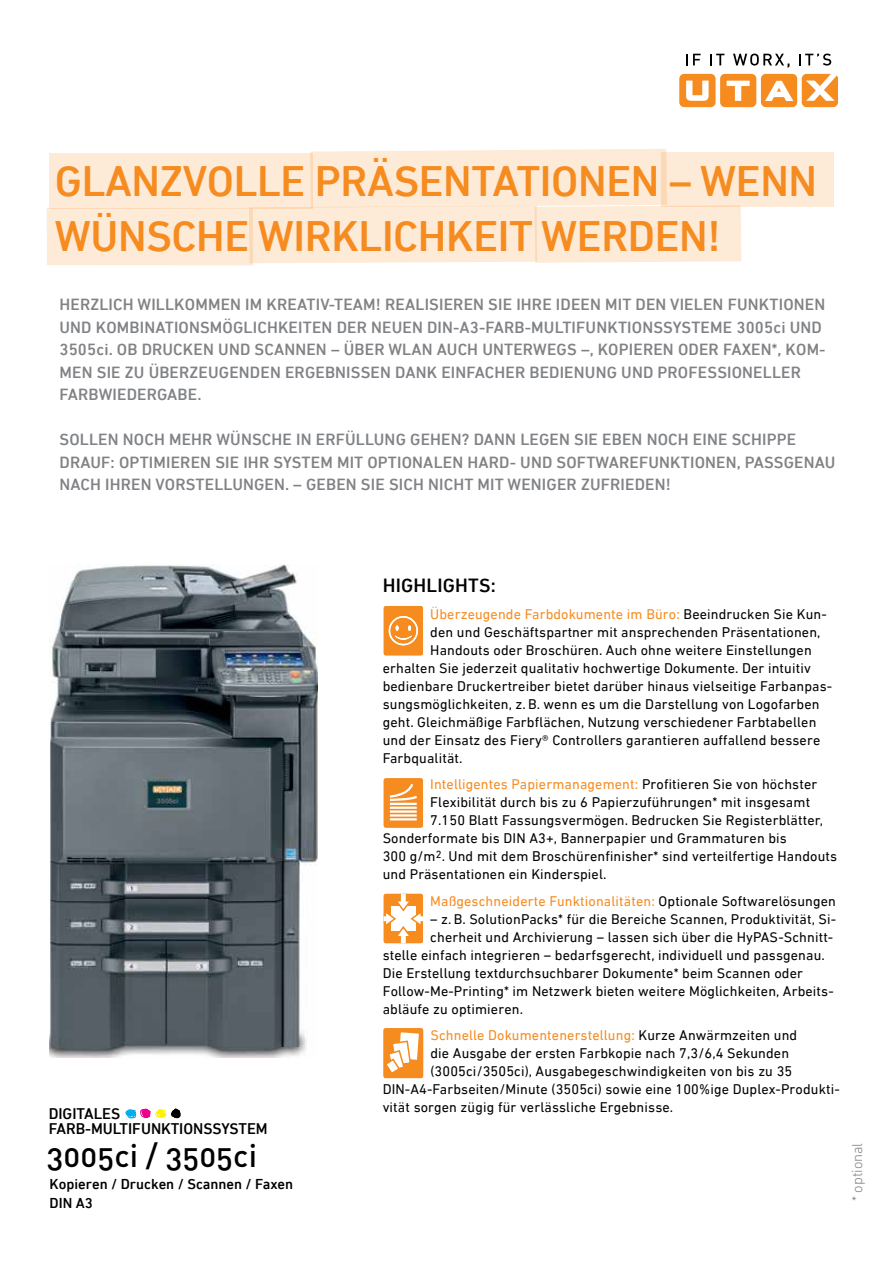
<style>
.page{position:relative;width:893px;height:1263px;background:#fff}
.page>*{position:absolute;margin:0;border:0;box-sizing:border-box;transform-origin:0 0}
.t1{font:500 43.5px/55.5px "DIN Next LT Pro";letter-spacing:-.01em;color:#f68b1f}
.t2{font:31.5px "DIN Medium Alternate";letter-spacing:.005em;color:#000}
.t3{font:500 19.5px "DIN Next LT Pro";letter-spacing:.01em;color:#000}
.t4{font:500 16.5px "DIN Next LT Pro";letter-spacing:.01em;color:#808285}
.t5{font:500 15.75px/15px "DIN Next LT Pro";letter-spacing:-.015em;color:#000}
.t6{font:500 14.7px/19.5px "DIN Next LT Pro";color:#000}
.t7{font:300 14.7px "DIN Next LT Pro";color:#808285}
.t8{font:14.25px "DIN Next LT Pro";letter-spacing:.01em;color:#000}
.t9{font:14.25px "DIN Next LT Pro";letter-spacing:.01em;color:#f68b1f}
.s1{color:#000}
</style>
<div class="page">
<svg style="left:383px;top:1028px;width:40px;height:50px"></svg>
<svg style="left:384px;top:778px;width:39px;height:50px;background:#f7a451"></svg>
<svg style="left:384px;top:894px;width:39px;height:49px"></svg>
<svg style="left:676px;top:71px;width:165px;height:39px"></svg>
<div style="left:679px;top:74px;width:36px;height:33px;background:#f68b1f;border-radius:5px"></div>
<div style="left:720px;top:74px;width:36px;height:33px;background:#f68b1f;border-radius:5px"></div>
<div style="left:761px;top:74px;width:36px;height:33px;background:#f68b1f;border-radius:5px"></div>
<div style="left:802px;top:74px;width:36px;height:33px;background:#f68b1f;border-radius:5px"></div>
<svg style="left:686px;top:81px;width:23px;height:20px"></svg>
<svg style="left:727px;top:81px;width:23px;height:20px"></svg>
<svg style="left:806px;top:73px;width:32px;height:28px"></svg>
<svg style="left:765px;top:81px;width:28px;height:20px"></svg>
<svg style="left:686px;top:54px;width:15px;height:11px"></svg>
<svg style="left:710px;top:54px;width:14px;height:11px"></svg>
<svg style="left:733px;top:54px;width:56px;height:14px"></svg>
<svg style="left:799px;top:54px;width:32px;height:12px"></svg>
<div style="left:50px;top:154px;width:263px;height:55px;background:#fdead7"></div>
<div style="left:662px;top:152px;width:172px;height:54px;background:#fdead7"></div>
<div style="left:47px;top:208px;width:206px;height:57px;background:#fdead7"></div>
<div style="left:249px;top:149px;width:492px;height:114px;background:#fdead7"></div>
<img style="left:50px;top:565px;width:268px;height:493px">
<svg style="left:125px;top:1108px;width:56px;height:10px"></svg>
<svg style="left:384px;top:606px;width:39px;height:49px;background:#f69838"></svg>
<h1 class="t1" style="left:55px;top:153px;width:764px">GLANZVOLLE PRÄSENTATIONEN – WENN<br>WÜNSCHE WIRKLICHKEIT WERDEN!</h1>
<p class="t4" style="left:60px;top:295px;width:21px">HERZLICH</p>
<p class="t4" style="left:138px;top:295px;width:11px">WILLKO</p>
<p class="t4" style="left:195px;top:295px;width:92px">MMEN IM KREATIV</p>
<p class="t4" style="left:329px;top:295px;width:77px">-TEAM! REALISIEREN</p>
<p class="t4" style="left:488px;top:295px;width:44px">SIE IHRE</p>
<p class="t4" style="left:556px;top:295px;width:16px">IDEEN</p>
<p class="t4" style="left:605px;top:295px;width:41px">MIT DEN</p>
<p class="t4" style="left:670px;top:295px;width:10px">VIELEN</p>
<p class="t4" style="left:728px;top:295px;width:31px">FUNKTIONEN</p>
<p class="t4" style="left:60px;top:317px;width:90px">UND KOMBINATIONS</p>
<p class="t4" style="left:210px;top:317px;width:33px">MÖGLICHKEITEN</p>
<p class="t4" style="left:337px;top:317px;width:11px">DER</p>
<p class="t4" style="left:371px;top:317px;width:192px">NEUEN DIN-A3-FARB-MULTIF</p>
<p class="t4" style="left:586px;top:317px;width:22px">UNKTIONSS</p>
<p class="t4" style="left:673px;top:317px;width:139px">YSTEME 3005CI UND</p>
<p class="t4" style="left:60px;top:340px;width:125px">3505CI. OB DRUCKEN</p>
<p class="t4" style="left:218px;top:340px;width:58px">UND SCANNEN</p>
<p class="t4" style="left:331px;top:340px;width:174px">– ÜBER WLAN AUCH UNTERWEGS</p>
<p class="t4" style="left:581px;top:340px;width:38px">–, KOPIEREN</p>
<p class="t4" style="left:678px;top:340px;width:11px">ODER</p>
<p class="t4" style="left:723px;top:340px;width:104px">FAXEN*, KO M-</p>
<p class="t4" style="left:60px;top:362px;width:121px">MEN SIE ZU ÜBERZE</p>
<p class="t4" style="left:208px;top:362px;width:22px">UGENDEN</p>
<p class="t4" style="left:285px;top:362px;width:20px">ERGE</p>
<p class="t4" style="left:325px;top:362px;width:21px">BNISSEN</p>
<p class="t4" style="left:395px;top:362px;width:12px">DANK</p>
<p class="t4" style="left:441px;top:362px;width:11px">EINFACHER</p>
<p class="t4" style="left:529px;top:362px;width:10px">BEDIEN</p>
<p class="t4" style="left:585px;top:362px;width:84px">UNG UND PROFESSIONELLER</p>
<p class="t4" style="left:60px;top:385px;width:51px">FAR BWIEDERGA</p>
<p class="t4" style="left:178px;top:385px;width:25px">BE.</p>
<p class="t4" style="left:60px;top:430px;width:21px">SOLLEN</p>
<p class="t4" style="left:123px;top:430px;width:11px">NOCH</p>
<p class="t4" style="left:169px;top:430px;width:24px">MEHR</p>
<p class="t4" style="left:216px;top:430px;width:25px">WÜNSCHE</p>
<p class="t4" style="left:296px;top:430px;width:40px">IN ERFÜLL</p>
<p class="t4" style="left:374px;top:430px;width:48px">UNG GEHEN</p>
<p class="t4" style="left:462px;top:430px;width:34px">? DANN</p>
<p class="t4" style="left:520px;top:430px;width:11px">LEGEN</p>
<p class="t4" style="left:574px;top:430px;width:84px">SIE EBEN NOCH</p>
<p class="t4" style="left:693px;top:430px;width:10px">EINE</p>
<p class="t4" style="left:732px;top:430px;width:20px">SCHIPPE</p>
<p class="t4" style="left:60px;top:452px;width:11px">DRA</p>
<p class="t4" style="left:90px;top:452px;width:86px">UF: OPTIMIEREN</p>
<p class="t4" style="left:215px;top:452px;width:163px">SIE IHR SYSTEM MIT OPTIONALEN</p>
<p class="t4" style="left:467px;top:452px;width:22px">HARD</p>
<p class="t4" style="left:510px;top:452px;width:68px">- UND SOFTWARE</p>
<p class="t4" style="left:639px;top:452px;width:31px">FUNKTIONEN</p>
<p class="t4" style="left:737px;top:452px;width:19px">, PASSGENA</p>
<p class="t4" style="left:825px;top:452px;width:12px">U</p>
<p class="t4" style="left:60px;top:475px;width:11px">NACH</p>
<p class="t4" style="left:105px;top:475px;width:16px">IHREN</p>
<p class="t4" style="left:155px;top:475px;width:20px">VORSTELL</p>
<p class="t4" style="left:232px;top:475px;width:22px">UNGEN</p>
<p class="t4" style="left:285px;top:475px;width:114px">. – GEBEN SIE SICH</p>
<p class="t4" style="left:428px;top:475px;width:10px">NICHT</p>
<p class="t4" style="left:478px;top:475px;width:41px">MIT WENIGER</p>
<p class="t4" style="left:581px;top:475px;width:30px">ZUFRIEDEN</p>
<p class="t4" style="left:666px;top:475px;width:7px">!</p>
<p class="t5" style="left:49px;top:1106px;width:72px">DIGITALES<br>FARB-MULTIF</p>
<p class="t5" style="left:141px;top:1121px;width:20px">UNKTIONSS</p>
<p class="t5" style="left:221px;top:1121px;width:48px">YSTE M</p>
<h2 class="t2" style="left:47px;top:1135px;width:212px">3005ci / 3505ci</h2>
<p class="t6" style="left:50px;top:1174px;width:245px">KOPIEREN / DRUCKEN / SCANNEN / FAXEN<br>DIN A3</p>
<h3 class="t3" style="left:383px;top:574px;width:115px">HIGHLIGHTS:</h3>
<p class="t9" style="left:430px;top:606px;width:398px">Überzeugende Farbdokumente im Büro: <span class="s1">Beeindrucken Sie Kun-</span></p>
<p class="t8" style="left:430px;top:624px;width:392px">den und Geschäftspartner mit ansprechenden Präsentationen,</p>
<p class="t8" style="left:430px;top:642px;width:383px">Handouts oder Broschüren. Auch ohne weitere Einstellungen</p>
<p class="t8" style="left:383px;top:660px;width:430px">erhalten Sie jederzeit qualitativ hochwertige Dokumente. Der intuitiv</p>
<p class="t8" style="left:383px;top:678px;width:451px">bedienbare Druckertreiber bietet darüber hinaus vielseitige Farbanpas-</p>
<p class="t8" style="left:383px;top:696px;width:438px">sungsmöglichkeiten, z. B. wenn es um die Darstellung von Logofarben</p>
<p class="t8" style="left:383px;top:714px;width:435px">geht. Gleichmäßige Farbflächen, Nutzung verschiedener Farbtabellen</p>
<p class="t8" style="left:383px;top:732px;width:439px">und der Einsatz des Fiery® Controllers garantieren auffallend bessere</p>
<p class="t8" style="left:383px;top:750px;width:81px">Farbqualität.</p>
<p class="t9" style="left:430px;top:776px;width:389px">Intelligentes Papiermanagement: <span class="s1">Profitieren Sie von höchster</span></p>
<p class="t8" style="left:430px;top:794px;width:381px">Flexibilität durch bis zu 6 Papierzuführungen* mit insgesamt</p>
<p class="t8" style="left:430px;top:812px;width:394px">7.150 Blatt Fassungsvermögen. Bedrucken Sie Registerblätter,</p>
<p class="t8" style="left:383px;top:830px;width:406px">Sonderformate bis DIN A3+, Bannerpapier und Grammaturen bis</p>
<p class="t8" style="left:383px;top:848px;width:456px">300 g/m<sup>2</sup>. Und mit dem Broschürenfinisher* sind verteilfertige Handouts</p>
<p class="t8" style="left:383px;top:866px;width:225px">und Präsentationen ein Kinderspiel.</p>
<p class="t9" style="left:430px;top:893px;width:407px">Maßgeschneiderte Funktionalitäten: <span class="s1">Optionale Softwarelösungen</span></p>
<p class="t8" style="left:430px;top:911px;width:407px">– z. B. SolutionPacks* für die Bereiche Scannen, Produktivität, Si-</p>
<p class="t8" style="left:430px;top:929px;width:404px">cherheit und Archivierung – lassen sich über die HyPAS-Schnitt-</p>
<p class="t8" style="left:383px;top:947px;width:444px">stelle einfach integrieren – bedarfsgerecht, individuell und passgenau.</p>
<p class="t8" style="left:383px;top:965px;width:422px">Die Erstellung textdurchsuchbarer Dokumente* beim Scannen oder</p>
<p class="t8" style="left:383px;top:983px;width:453px">Follow-Me-Printing* im Netzwerk bieten weitere Möglichkeiten, Arbeits-</p>
<p class="t8" style="left:383px;top:1001px;width:142px">abläufe zu optimieren.</p>
<p class="t9" style="left:430px;top:1027px;width:368px">Schnelle Dokumentenerstellung: <span class="s1">Kurze Anwärmzeiten und</span></p>
<p class="t8" style="left:430px;top:1045px;width:360px">die Ausgabe der ersten Farbkopie nach 7,3/6,4 Sekunden</p>
<p class="t8" style="left:430px;top:1063px;width:363px">(3005ci/3505ci), Ausgabegeschwindigkeiten von bis zu 35</p>
<p class="t8" style="left:383px;top:1081px;width:459px">DIN-A4-Farbseiten/Minute (3505ci) sowie eine 100%ige Duplex-Produkti-</p>
<p class="t8" style="left:383px;top:1099px;width:292px">vität sorgen zügig für verlässliche Ergebnisse.</p>
<p class="t7" style="left:849px;top:1201px;width:60px;rotate:-90deg">* optional</p>
</div>
